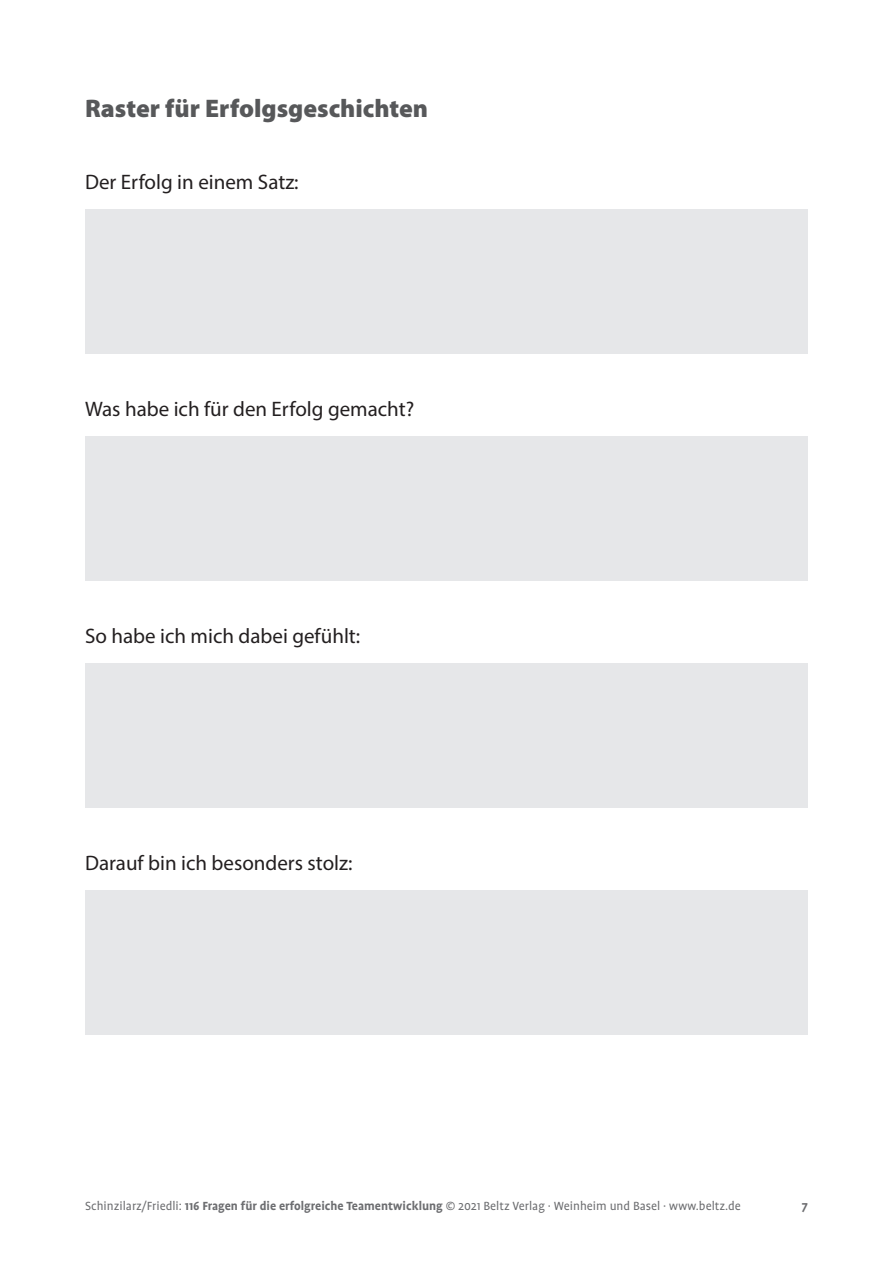
<style>
.page{position:relative;width:893px;height:1263px;background:#fff}
.page>*{position:absolute;margin:0;border:0;box-sizing:border-box;transform-origin:0 0}
.t1{font:900 25.5px "Myriad Pro";color:#57585a}
.t2{font:21px "Myriad Pro";color:#231f20}
.t3{font:13.5px "Profile OT Q angepasst";color:#6c6d70}
.t4{font:13.5px "Profile OT Bold Q angepasst";color:#6c6d70}
.s1{font-family:"Profile OT Bold Q angepasst"}
</style>
<div class="page">
<div style="left:85px;top:209px;width:723px;height:145px;background:#e6e7e9"></div>
<div style="left:85px;top:436px;width:723px;height:145px;background:#e6e7e9"></div>
<div style="left:85px;top:663px;width:723px;height:145px;background:#e6e7e9"></div>
<div style="left:85px;top:890px;width:723px;height:144px;background:#e6e7e9"></div>
<h1 class="t1" style="left:85px;top:91px;width:345px">Raster für Erfolgsgeschichten</h1>
<h2 class="t2" style="left:85px;top:169px;width:215px">Der Erfolg in einem Satz:</h2>
<h2 class="t2" style="left:85px;top:396px;width:331px">Was habe ich für den Erfolg gemacht?</h2>
<h2 class="t2" style="left:85px;top:623px;width:277px">So habe ich mich dabei gefühlt:</h2>
<h2 class="t2" style="left:85px;top:849px;width:269px">Darauf bin ich besonders stolz:</h2>
<p class="t3" style="left:85px;top:1198px;width:657px">Schinzilarz/Friedli: <span class="s1">116 Fragen für die erfolgreiche Teamentwicklung</span> © 2021 Beltz Verlag · Weinheim und Basel · www.beltz.de</p>
<p class="t4" style="left:802px;top:1198px;width:8px">7</p>
</div>
